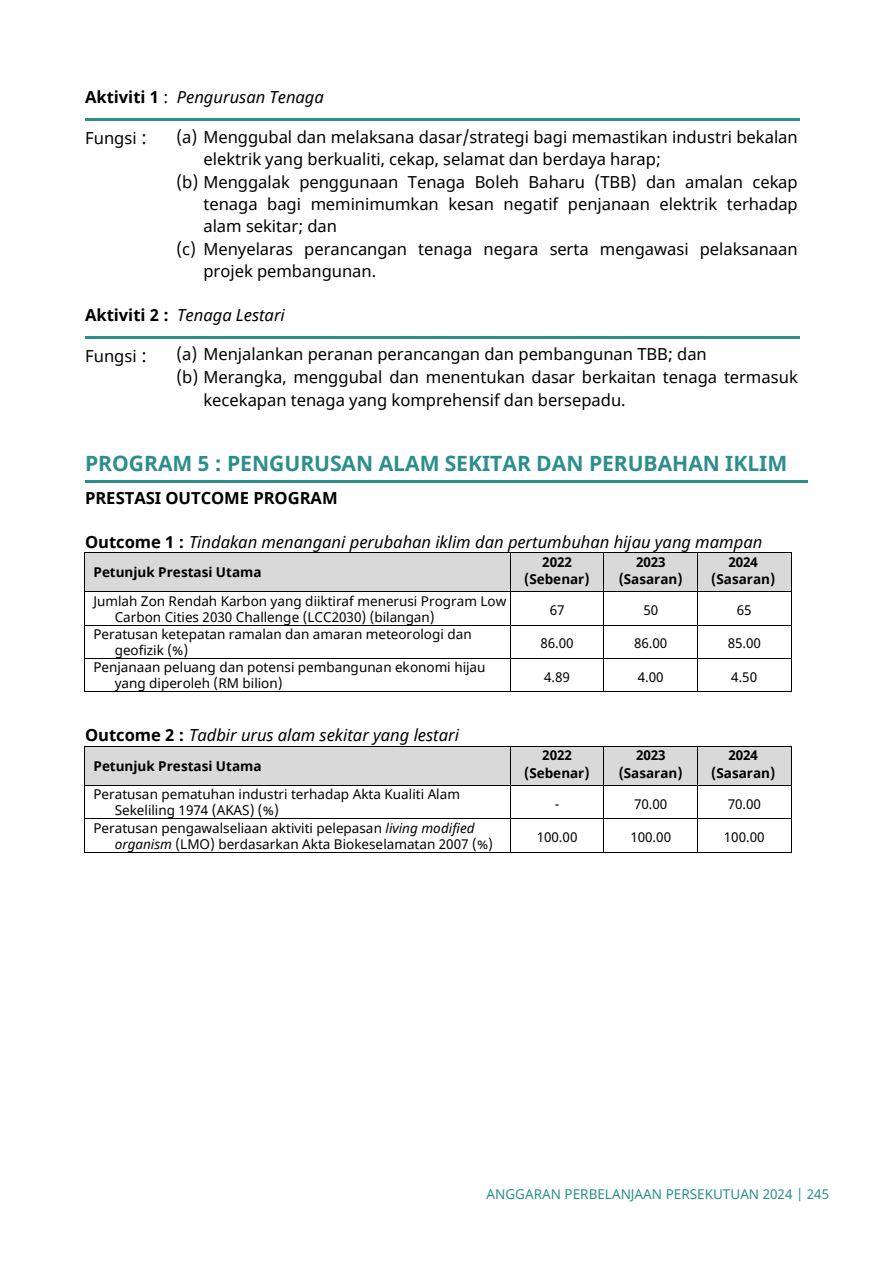
<style>
.page{position:relative;width:894px;height:1264px;background:#fff}
.page>*{position:absolute;margin:0;border:0;box-sizing:border-box;transform-origin:0 0}
.t1{font:700 21px "Noto Sans";color:#2c8e8c}
.t2{font:16.5px/22.5px "Noto Sans";color:#000}
.t3{font:italic 16.5px "Noto Sans";color:#000}
.t4{font:700 16.5px "Noto Sans";color:#000}
.t5{font:13.5px/16px "Noto Sans";color:#000}
.t6{font:700 13.5px "Noto Sans";letter-spacing:-.005em;color:#000}
.t7{font:13.5px "Noto Sans";color:#2b8f8c}
.s1{font-weight:700;font-style:normal}
.s2{font-style:normal}
.s3{font-size:18px}
.s4{font-style:italic}
</style>
<div class="page">
<hr style="left:85px;top:119px;width:714px;height:2px;background:#2c8e8c">
<hr style="left:85px;top:336px;width:714px;height:3px;background:#2c8e8c">
<hr style="left:85px;top:480px;width:722px;height:3px;background:#2c8e8c">
<div style="left:85px;top:553px;width:425px;height:38px;background:#d9d9d9"></div>
<div style="left:510px;top:553px;width:93px;height:38px;background:#d9d9d9"></div>
<div style="left:604px;top:553px;width:93px;height:38px;background:#d9d9d9"></div>
<div style="left:697px;top:553px;width:93px;height:38px;background:#d9d9d9"></div>
<hr style="left:85px;top:552px;width:425px;height:1px;background:#000">
<hr style="left:510px;top:552px;width:93px;height:1px;background:#000">
<hr style="left:604px;top:552px;width:93px;height:1px;background:#000">
<hr style="left:697px;top:552px;width:93px;height:1px;background:#000">
<hr style="left:84px;top:553px;width:1px;height:38px;background:#000">
<hr style="left:510px;top:553px;width:1px;height:38px;background:#000">
<hr style="left:603px;top:553px;width:1px;height:38px;background:#000">
<hr style="left:697px;top:553px;width:1px;height:38px;background:#000">
<hr style="left:790px;top:553px;width:1px;height:38px;background:#000">
<hr style="left:85px;top:591px;width:425px;height:1px;background:#000">
<hr style="left:510px;top:591px;width:93px;height:1px;background:#000">
<hr style="left:604px;top:591px;width:93px;height:1px;background:#000">
<hr style="left:697px;top:591px;width:93px;height:1px;background:#000">
<hr style="left:84px;top:592px;width:1px;height:32px;background:#000">
<hr style="left:510px;top:592px;width:1px;height:32px;background:#000">
<hr style="left:603px;top:592px;width:1px;height:32px;background:#000">
<hr style="left:697px;top:592px;width:1px;height:32px;background:#000">
<hr style="left:790px;top:592px;width:1px;height:32px;background:#000">
<hr style="left:85px;top:624px;width:425px;height:1px;background:#000">
<hr style="left:510px;top:624px;width:93px;height:1px;background:#000">
<hr style="left:604px;top:624px;width:93px;height:1px;background:#000">
<hr style="left:697px;top:624px;width:93px;height:1px;background:#000">
<hr style="left:84px;top:625px;width:1px;height:33px;background:#000">
<hr style="left:510px;top:625px;width:1px;height:33px;background:#000">
<hr style="left:603px;top:625px;width:1px;height:33px;background:#000">
<hr style="left:697px;top:625px;width:1px;height:33px;background:#000">
<hr style="left:790px;top:625px;width:1px;height:33px;background:#000">
<hr style="left:85px;top:658px;width:425px;height:1px;background:#000">
<hr style="left:510px;top:658px;width:93px;height:1px;background:#000">
<hr style="left:604px;top:658px;width:93px;height:1px;background:#000">
<hr style="left:697px;top:658px;width:93px;height:1px;background:#000">
<hr style="left:84px;top:659px;width:1px;height:32px;background:#000">
<hr style="left:85px;top:691px;width:425px;height:1px;background:#000">
<hr style="left:510px;top:659px;width:1px;height:32px;background:#000">
<hr style="left:510px;top:691px;width:93px;height:1px;background:#000">
<hr style="left:603px;top:659px;width:1px;height:32px;background:#000">
<hr style="left:604px;top:691px;width:93px;height:1px;background:#000">
<hr style="left:697px;top:659px;width:1px;height:32px;background:#000">
<hr style="left:697px;top:691px;width:93px;height:1px;background:#000">
<hr style="left:790px;top:659px;width:1px;height:32px;background:#000">
<div style="left:85px;top:746px;width:425px;height:38px;background:#d9d9d9"></div>
<div style="left:510px;top:746px;width:93px;height:38px;background:#d9d9d9"></div>
<div style="left:604px;top:746px;width:93px;height:38px;background:#d9d9d9"></div>
<div style="left:697px;top:746px;width:93px;height:38px;background:#d9d9d9"></div>
<hr style="left:85px;top:745px;width:425px;height:1px;background:#000">
<hr style="left:510px;top:745px;width:93px;height:1px;background:#000">
<hr style="left:604px;top:745px;width:93px;height:1px;background:#000">
<hr style="left:697px;top:745px;width:93px;height:1px;background:#000">
<hr style="left:84px;top:746px;width:1px;height:38px;background:#000">
<hr style="left:510px;top:746px;width:1px;height:38px;background:#000">
<hr style="left:603px;top:746px;width:1px;height:38px;background:#000">
<hr style="left:697px;top:746px;width:1px;height:38px;background:#000">
<hr style="left:790px;top:746px;width:1px;height:38px;background:#000">
<hr style="left:85px;top:784px;width:425px;height:1px;background:#000">
<hr style="left:510px;top:784px;width:93px;height:1px;background:#000">
<hr style="left:604px;top:784px;width:93px;height:1px;background:#000">
<hr style="left:697px;top:784px;width:93px;height:1px;background:#000">
<hr style="left:84px;top:785px;width:1px;height:33px;background:#000">
<hr style="left:510px;top:785px;width:1px;height:33px;background:#000">
<hr style="left:603px;top:785px;width:1px;height:33px;background:#000">
<hr style="left:697px;top:785px;width:1px;height:33px;background:#000">
<hr style="left:790px;top:785px;width:1px;height:33px;background:#000">
<hr style="left:85px;top:818px;width:425px;height:1px;background:#000">
<hr style="left:510px;top:818px;width:93px;height:1px;background:#000">
<hr style="left:604px;top:818px;width:93px;height:1px;background:#000">
<hr style="left:697px;top:818px;width:93px;height:1px;background:#000">
<hr style="left:84px;top:819px;width:1px;height:32px;background:#000">
<hr style="left:85px;top:851px;width:425px;height:1px;background:#000">
<hr style="left:510px;top:819px;width:1px;height:32px;background:#000">
<hr style="left:510px;top:851px;width:93px;height:1px;background:#000">
<hr style="left:603px;top:819px;width:1px;height:32px;background:#000">
<hr style="left:604px;top:851px;width:93px;height:1px;background:#000">
<hr style="left:697px;top:819px;width:1px;height:32px;background:#000">
<hr style="left:697px;top:851px;width:93px;height:1px;background:#000">
<hr style="left:790px;top:819px;width:1px;height:32px;background:#000">
<p class="t3" style="left:85px;top:85px;width:240px"><span class="s1">Aktiviti 1</span> <span class="s2">:</span> Pengurusan Tenaga</p>
<p class="t2" style="left:85px;top:126px;width:63px">Fungsi <span class="s3">:</span></p>
<p class="t2" style="left:203px;top:125px;width:595px;text-indent:-27px">(a) Menggubal dan melaksana dasar/strategi bagi memastikan industri bekalan elektrik yang berkualiti, cekap, selamat dan berdaya harap;</p>
<p class="t2" style="left:203px;top:170px;width:595px;text-align:justify;text-indent:-27px">(b) Menggalak penggunaan Tenaga Boleh Baharu (TBB) dan amalan cekap tenaga bagi meminimumkan kesan negatif penjanaan elektrik terhadap alam sekitar; dan</p>
<p class="t2" style="left:203px;top:237px;width:595px;text-indent:-27px">(c) Menyelaras perancangan tenaga negara serta mengawasi pelaksanaan projek pembangunan.</p>
<h1 class="t3" style="left:85px;top:303px;width:201px"><span class="s1">Aktiviti 2 :</span> Tenaga Lestari</h1>
<p class="t2" style="left:85px;top:344px;width:63px">Fungsi <span class="s3">:</span></p>
<p class="t2" style="left:176px;top:343px;width:532px">(a) Menjalankan peranan perancangan dan pembangunan TBB; dan</p>
<p class="t2" style="left:203px;top:365px;width:596px;text-indent:-27px">(b) Merangka, menggubal dan menentukan dasar berkaitan tenaga termasuk kecekapan tenaga yang komprehensif dan bersepadu.</p>
<h1 class="t1" style="left:85px;top:448px;width:703px">PROGRAM 5 : PENGURUSAN ALAM SEKITAR DAN PERUBAHAN IKLIM</h1>
<p class="t4" style="left:85px;top:486px;width:254px">PRESTASI OUTCOME PROGRAM</p>
<h2 class="t3" style="left:85px;top:529px;width:678px"><span class="s1">Outcome 1 :</span> Tindakan menangani perubahan iklim dan pertumbuhan hijau yang mampan</h2>
<p class="t6" style="left:93px;top:563px;width:170px">Petunjuk Prestasi Utama</p>
<p class="t6" style="left:542px;top:552px;width:31px">2022</p>
<p class="t6" style="left:524px;top:570px;width:67px">(Sebenar)</p>
<p class="t6" style="left:636px;top:552px;width:31px">2023</p>
<p class="t6" style="left:618px;top:570px;width:65px">(Sasaran)</p>
<p class="t6" style="left:728px;top:552px;width:31px">2024</p>
<p class="t6" style="left:711px;top:570px;width:65px">(Sasaran)</p>
<p class="t5" style="left:115px;top:592px;width:393px;text-indent:-21px">Jumlah Zon Rendah Karbon yang diiktiraf menerusi Program Low<br>Carbon Cities 2030 Challenge (LCC2030) (bilangan)</p>
<p class="t5" style="left:549px;top:601px;width:16px">67</p>
<p class="t5" style="left:643px;top:601px;width:16px">50</p>
<p class="t5" style="left:736px;top:601px;width:16px">65</p>
<p class="t5" style="left:115px;top:625px;width:358px;text-indent:-21px">Peratusan ketepatan ramalan dan amaran meteorologi dan geofizik (%)</p>
<p class="t5" style="left:540px;top:635px;width:35px">86.00</p>
<p class="t5" style="left:634px;top:635px;width:35px">86.00</p>
<p class="t5" style="left:727px;top:635px;width:35px">85.00</p>
<p class="t5" style="left:115px;top:659px;width:372px;text-indent:-21px">Penjanaan peluang dan potensi pembangunan ekonomi hijau yang diperoleh (RM bilion)</p>
<p class="t5" style="left:544px;top:668px;width:27px">4.89</p>
<p class="t5" style="left:637px;top:668px;width:27px">4.00</p>
<p class="t5" style="left:731px;top:668px;width:27px">4.50</p>
<h2 class="t3" style="left:85px;top:723px;width:375px"><span class="s1">Outcome 2 :</span> Tadbir urus alam sekitar yang lestari</h2>
<p class="t6" style="left:93px;top:756px;width:170px">Petunjuk Prestasi Utama</p>
<p class="t6" style="left:542px;top:745px;width:31px">2022</p>
<p class="t6" style="left:524px;top:763px;width:67px">(Sebenar)</p>
<p class="t6" style="left:636px;top:745px;width:31px">2023</p>
<p class="t6" style="left:618px;top:763px;width:65px">(Sasaran)</p>
<p class="t6" style="left:728px;top:745px;width:31px">2024</p>
<p class="t6" style="left:711px;top:763px;width:65px">(Sasaran)</p>
<p class="t5" style="left:115px;top:785px;width:347px;text-indent:-21px">Peratusan pematuhan industri terhadap Akta Kualiti Alam<br>Sekeliling 1974 (AKAS) (%)</p>
<p class="t5" style="left:555px;top:795px;width:6px">-</p>
<p class="t5" style="left:634px;top:795px;width:35px">70.00</p>
<p class="t5" style="left:727px;top:795px;width:35px">70.00</p>
<p class="t5" style="left:115px;top:819px;width:379px;text-indent:-21px">Peratusan pengawalseliaan aktiviti pelepasan <span class="s4">living modified organism</span> (LMO) berdasarkan Akta Biokeselamatan 2007 (%)</p>
<p class="t5" style="left:536px;top:828px;width:42px">100.00</p>
<p class="t5" style="left:630px;top:828px;width:42px">100.00</p>
<p class="t5" style="left:723px;top:828px;width:42px">100.00</p>
<p class="t7" style="left:486px;top:1184px;width:344px">ANGGARAN PERBELANJAAN PERSEKUTUAN 2024 | 245</p>
</div>
